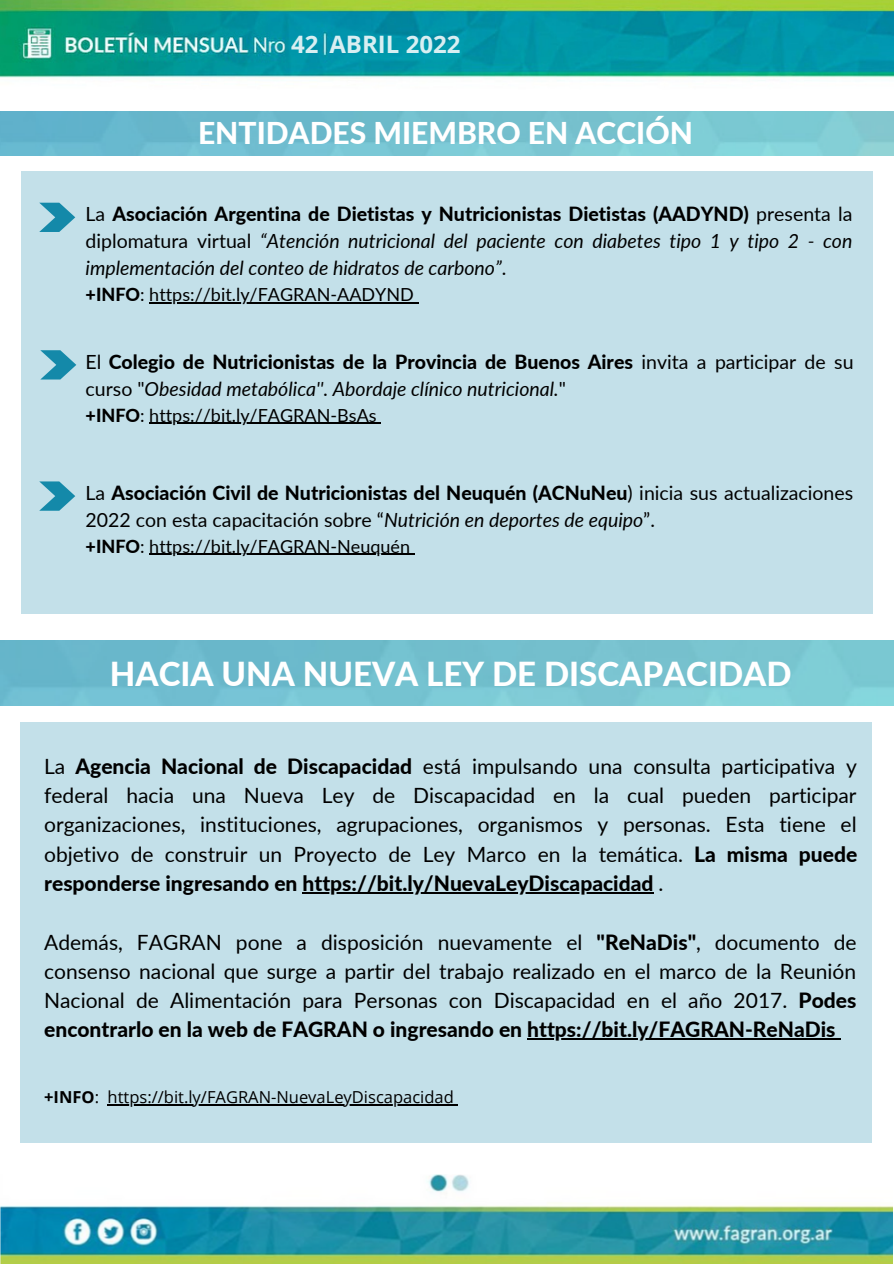
<style>
.page{position:relative;width:894px;height:1264px;background:#fff}
.page>*{position:absolute;margin:0;border:0;box-sizing:border-box;transform-origin:0 0}
.t1{font:800 33px "Lato";color:#fff}
.t2{font:800 30px "Lato";color:#fff}
.t3{font:700 24px "Open Sans";color:#fff}
.t4{font:21px/29.2px "Lato";color:#000;text-align:justify}
.t5{font:italic 19.5px/27px "Lato";color:#000;text-align:justify}
.t6{font:19.5px/27px "Lato";color:#000}
.t7{font:800 19.5px/27px "Lato";color:#000}
.t8{font:18px "Lato";color:#000}
.t9{font:16.5px "Open Sans";color:#000}
.s1{font-style:normal}
.s2{font-weight:800;font-style:normal}
.s3{font-weight:800}
.s4{font-weight:400}
.s5{font-weight:400;font-style:italic}
.s6{font-style:italic}
.s7{font-weight:700}
</style>
<div class="page">
<img style="left:0;top:1px;width:893px;height:80px">
<img style="left:0;top:111px;width:893px;height:44px">
<img style="left:0;top:1174px;width:892px;height:89px">
<div style="left:21px;top:171px;width:851px;height:443px;background:#c3e0e9"></div>
<hr style="left:149px;top:302px;width:265px;height:1px;background:#000">
<svg style="left:39px;top:203px;width:36px;height:29px"></svg>
<hr style="left:149px;top:422px;width:227px;height:2px;background:#000">
<svg style="left:40px;top:350px;width:36px;height:29px"></svg>
<div style="left:20px;top:722px;width:852px;height:420px;background:#c3e0e9"></div>
<hr style="left:149px;top:554px;width:261px;height:1px;background:#000">
<svg style="left:39px;top:481px;width:36px;height:29px"></svg>
<hr style="left:302px;top:892px;width:351px;height:1px;background:#000">
<hr style="left:527px;top:1038px;width:308px;height:1px;background:#000">
<hr style="left:108px;top:1104px;width:345px;height:1px;background:#000">
<img style="left:0;top:640px;width:893px;height:65px">
<p class="t3" style="left:291px;top:27px;width:171px">42 ABRIL 2022</p>
<p class="t2" style="left:198px;top:114px;width:496px">ENTIDADES MIEMBRO EN ACCIÓN</p>
<p class="t5" style="left:86px;top:200px;width:768px"><span class="s1">La</span> <span class="s2">Asociación Argentina de Dietistas y Nutricionistas Dietistas (AADYND)</span> <span class="s1">presenta la diplomatura virtual</span> “Atención nutricional del paciente con diabetes tipo 1 y tipo 2 - con implementación del conteo de hidratos de carbono”<span class="s1">.</span></p>
<p class="t8" style="left:86px;top:283px;width:330px"><span class="s3">+INFO</span>: https://bit.ly/FAGRAN-AADYND</p>
<p class="t7" style="left:86px;top:347px;width:769px"><span class="s4">El</span> Colegio de Nutricionistas de la Provincia de Buenos Aires <span class="s4">invita a participar de su curso "</span><span class="s5">Obesidad metabólica''. Abordaje clínico nutricional.</span><span class="s4">"</span></p>
<p class="t8" style="left:86px;top:404px;width:292px"><span class="s3">+INFO</span>: https://bit.ly/FAGRAN-BsAs</p>
<p class="t6" style="left:86px;top:478px;width:769px">La <span class="s3">Asociación Civil de Nutricionistas del Neuquén (ACNuNeu</span>) inicia sus actualizaciones<br>2022 con esta capacitación sobre “<span class="s6">Nutrición en deportes de equipo</span>”.</p>
<p class="t8" style="left:86px;top:535px;width:326px"><span class="s3">+INFO</span>: https://bit.ly/FAGRAN-Neuquén</p>
<p class="t1" style="left:110px;top:653px;width:683px">HACIA UNA NUEVA LEY DE DISCAPACIDAD</p>
<p class="t4" style="left:44px;top:751px;width:814px">La <span class="s3">Agencia Nacional de Discapacidad</span> está impulsando una consulta participativa y federal hacia una Nueva Ley de Discapacidad en la cual pueden participar organizaciones, instituciones, agrupaciones, organismos y personas. Esta tiene el objetivo de construir un Proyecto de Ley Marco en la temática. <span class="s3">La misma puede responderse ingresando en https://bit.ly/NuevaLeyDiscapacidad</span> .</p>
<p class="t4" style="left:44px;top:926px;width:813px">Además, FAGRAN pone a disposición nuevamente el <span class="s3">"ReNaDis"</span>, documento de consenso nacional que surge a partir del trabajo realizado en el marco de la Reunión Nacional de Alimentación para Personas con Discapacidad en el año 2017. <span class="s3">Podes encontrarlo en la web de FAGRAN o ingresando en https://bit.ly/FAGRAN-ReNaDis</span></p>
<p class="t9" style="left:44px;top:1085px;width:411px"><span class="s7">+INFO</span>: https://bit.ly/FAGRAN-NuevaLeyDiscapacidad</p>
</div>
